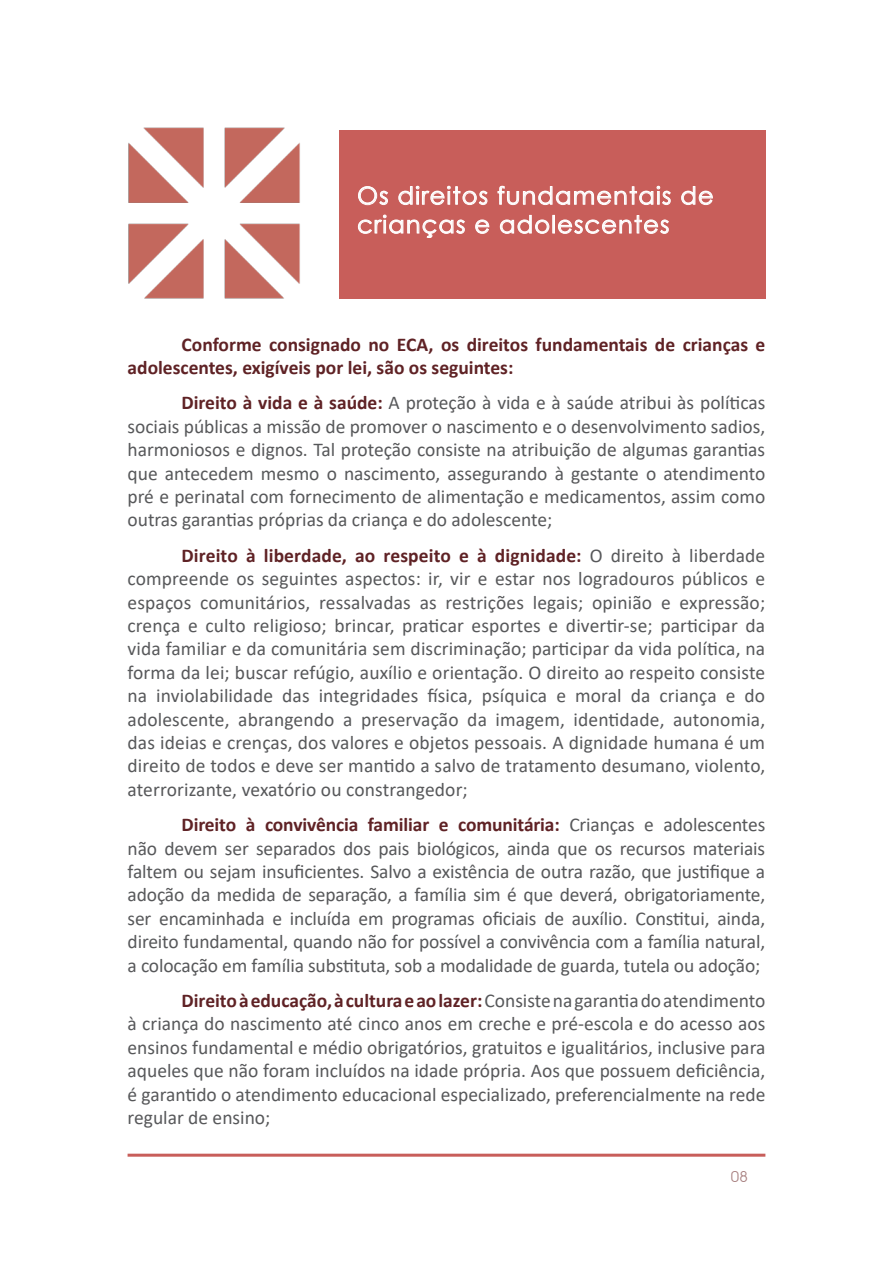
<style>
.page{position:relative;width:893px;height:1263px;background:#fff}
.page>*{position:absolute;margin:0;border:0;box-sizing:border-box;transform-origin:0 0}
.t1{font:24px/28.8px "Century Gothic";letter-spacing:.05em;color:#fff}
.t2{font:19.5px/23.4px "Calibri";color:#57585a;text-align:justify}
.t3{font:700 19.5px/23.4px "Calibri";color:#5f2225}
.t4{font:15px "Avant Garde IT Cby BT";color:#a88080}
.s1{font-weight:700;color:#5f2225}
</style>
<div class="page">
<img style="left:128px;top:127px;width:172px;height:172px">
<div style="left:339px;top:130px;width:426px;height:168px;background:#c85e5a"></div>
<svg style="left:358px;top:186px;width:30px;height:19px"></svg>
<svg style="left:398px;top:185px;width:90px;height:20px"></svg>
<svg style="left:497px;top:185px;width:174px;height:20px"></svg>
<svg style="left:681px;top:186px;width:32px;height:19px"></svg>
<svg style="left:358px;top:214px;width:107px;height:24px"></svg>
<svg style="left:475px;top:219px;width:15px;height:15px"></svg>
<svg style="left:500px;top:215px;width:50px;height:19px"></svg>
<div style="left:552px;top:215px;width:3px;height:18px;border:1px solid #fff"></div>
<svg style="left:558px;top:215px;width:111px;height:19px"></svg>
<hr style="left:128px;top:1154px;width:637px;height:3px;background:#c85e5a">
<p class="t1" style="left:357px;top:181px;width:358px">Os direitos fundamentais de crianças e adolescentes</p>
<p class="t3" style="left:128px;top:332px;width:639px;text-indent:54px">Conforme consignado no ECA, os direitos fundamentais de crianças e adolescentes, exigíveis por lei, são os seguintes:</p>
<p class="t2" style="left:128px;top:391px;width:639px;text-indent:54px"><span class="s1">Direito à vida e à saúde:</span> A proteção à vida e à saúde atribui às políticas sociais públicas a missão de promover o nascimento e o desenvolvimento sadios, harmoniosos e dignos. Tal proteção consiste na atribuição de algumas garantias que antecedem mesmo o nascimento, assegurando à gestante o atendimento pré e perinatal com fornecimento de alimentação e medicamentos, assim como outras garantias próprias da criança e do adolescente;</p>
<p class="t2" style="left:128px;top:543px;width:639px;text-indent:54px"><span class="s1">Direito à liberdade, ao respeito e à dignidade:</span> O direito à liberdade compreende os seguintes aspectos: ir, vir e estar nos logradouros públicos e espaços comunitários, ressalvadas as restrições legais; opinião e expressão; crença e culto religioso; brincar, praticar esportes e divertir-se; participar da vida familiar e da comunitária sem discriminação; participar da vida política, na forma da lei; buscar refúgio, auxílio e orientação. O direito ao respeito consiste na inviolabilidade das integridades física, psíquica e moral da criança e do adolescente, abrangendo a preservação da imagem, identidade, autonomia, das ideias e crenças, dos valores e objetos pessoais. A dignidade humana é um direito de todos e deve ser mantido a salvo de tratamento desumano, violento, aterrorizante, vexatório ou constrangedor;</p>
<p class="t2" style="left:128px;top:812px;width:639px;text-indent:54px"><span class="s1">Direito à convivência familiar e comunitária:</span> Crianças e adolescentes não devem ser separados dos pais biológicos, ainda que os recursos materiais faltem ou sejam insuficientes. Salvo a existência de outra razão, que justifique a adoção da medida de separação, a família sim é que deverá, obrigatoriamente, ser encaminhada e incluída em programas oficiais de auxílio. Constitui, ainda, direito fundamental, quando não for possível a convivência com a família natural, a colocação em família substituta, sob a modalidade de guarda, tutela ou adoção;</p>
<p class="t2" style="left:128px;top:988px;width:639px;text-indent:54px"><span class="s1">Direito à educação, à cultura e ao lazer:</span>Consiste na garantia do atendimento à criança do nascimento até cinco anos em creche e pré-escola e do acesso aos ensinos fundamental e médio obrigatórios, gratuitos e igualitários, inclusive para aqueles que não foram incluídos na idade própria. Aos que possuem deficiência, é garantido o atendimento educacional especializado, preferencialmente na rede regular de ensino;</p>
<p class="t4" style="left:731px;top:1168px;width:18px">08</p>
</div>
